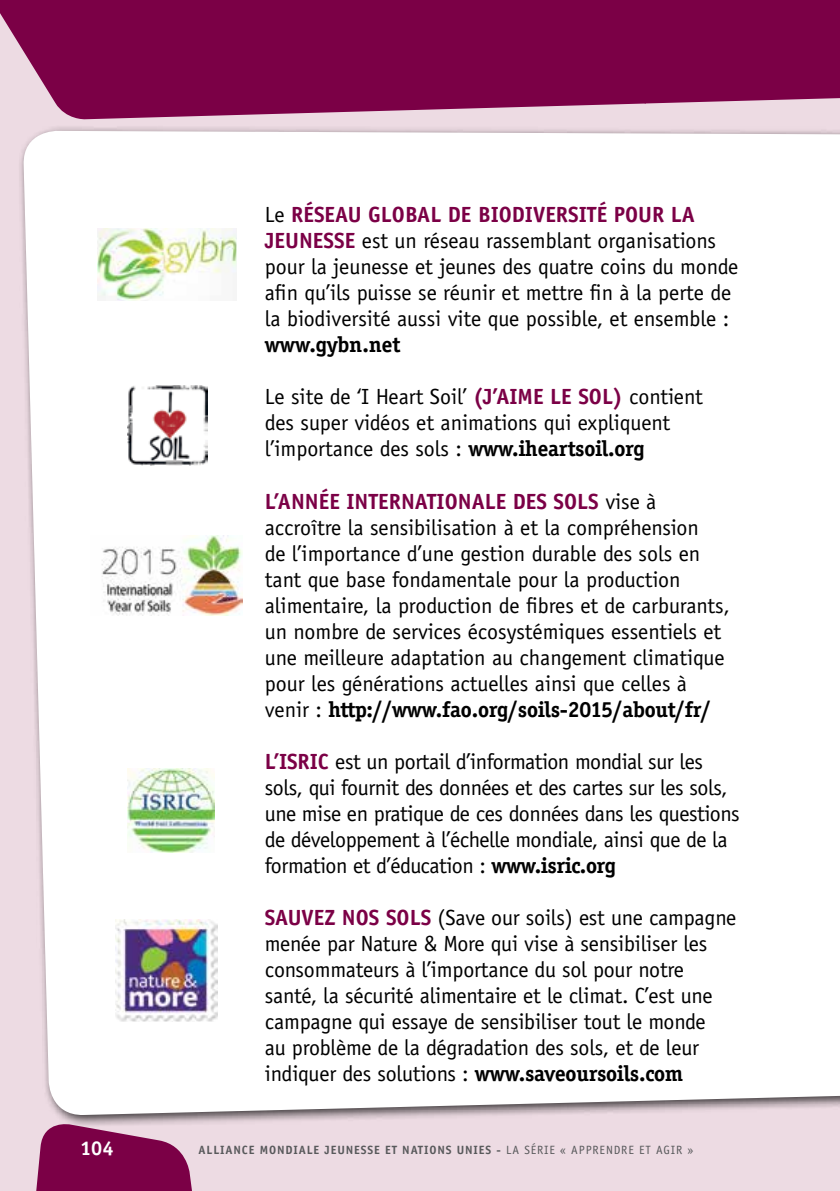
<style>
.page{position:relative;width:840px;height:1191px;background:#fff}
.page>*{position:absolute;margin:0;border:0;box-sizing:border-box;transform-origin:0 0}
.t1{font:22px/26px "Officina Sans Std";letter-spacing:-.01em;color:#000}
.t2{font:700 22px "Officina Sans Std";color:#7b0046}
.t3{font:700 22px "Officina Ser ITC Std";letter-spacing:-.01em;color:#000}
.t4{font:700 20px "Officina Sans Std";color:#fff}
.t5{font:700 12px "Officina Sans Std";letter-spacing:.07em;color:#58595b}
.s1{font-weight:400;color:#000}
.s2{font-weight:700;color:#7b0046}
.s3{font-family:"Officina Ser ITC Std";font-weight:700}
.s4{font-family:"Officina Sans Std";font-weight:400}
.s5{font-weight:400}
</style>
<div class="page">
<div style="left:0;top:0;width:839px;height:1191px;background:#eddbe3"></div>
<svg style="left:36px;top:1128px;width:156px;height:63px;background:#8b205d"></svg>
<div style="left:645px;top:0;width:194px;height:103px;background:#7b0046"></div>
<svg style="left:0;top:0;width:645px;height:120px;background:#871757"></svg>
<div style="left:18px;top:125px;width:821px;height:1003px;background:#000;opacity:.74"></div>
<div style="left:23px;top:131px;width:816px;height:984px;background:#fff"></div>
<img style="left:90px;top:535px;width:153px;height:81px">
<img style="left:127px;top:385px;width:80px;height:80px">
<img style="left:97px;top:229px;width:139px;height:71px">
<img style="left:127px;top:768px;width:87px;height:84px">
<img style="left:115px;top:919px;width:102px;height:102px">
<p class="t2" style="left:265px;top:201px;width:62px"><span class="s1">Le</span> RÉSEAU</p>
<p class="t2" style="left:368px;top:201px;width:134px">GLOBAL DE BIODIVE</p>
<p class="t2" style="left:555px;top:201px;width:127px">RSITÉ POU R LA</p>
<p class="t2" style="left:265px;top:227px;width:13px">JEUNESSE</p>
<p class="t1" style="left:265px;top:228px;width:475px;text-indent:97px">est un réseau rassemblant organisations pour la jeunesse et jeunes des quatre coins du monde afin qu’ils puisse se réunir et mettre fin à la perte de la biodiversité aussi vite que possible, et ensemble :</p>
<p class="t3" style="left:265px;top:331px;width:137px">www.gybn.net</p>
<p class="t1" style="left:265px;top:384px;width:244px">Le site de ‘I Heart Soil’ <span class="s2">(J’AIME</span></p>
<p class="t1" style="left:265px;top:384px;width:439px;text-indent:285px"><span class="s2">LE SOL)</span> contient des super vidéos et animations qui expliquent l’importance des sols : <span class="s3">www.iheartsoil.org</span></p>
<p class="t2" style="left:265px;top:487px;width:93px">L’ANN ÉE INTE</p>
<p class="t2" style="left:388px;top:487px;width:25px">RNATIONALE</p>
<p class="t2" style="left:512px;top:487px;width:12px">DES</p>
<p class="t2" style="left:553px;top:487px;width:12px">SOLS</p>
<p class="t1" style="left:265px;top:488px;width:466px;text-indent:340px">vise à accroître la sensibilisation à et la compréhension<br>de l’importance d’une gestion durable des sols en tant que base fondamentale pour la production alimentaire, la production de fibres et de carburants, un nombre de services écosystémiques essentiels et une meilleure adaptation au changement climatique pour les générations actuelles ainsi que celles à</p>
<p class="t3" style="left:265px;top:695px;width:447px"><span class="s4">venir :</span> http://www.fao.org/soils-2015/about/fr/</p>
<p class="t1" style="left:265px;top:748px;width:476px"><span class="s2">L’ISRIC</span> est un portail d’information mondial sur les sols, qui fournit des données et des cartes sur les sols, une mise en pratique de ces données dans les questions de développement à l’échelle mondiale, ainsi que de la formation et d’éducation : <span class="s3">www.isric.org</span></p>
<p class="t2" style="left:265px;top:903px;width:24px">SAUVEZ</p>
<p class="t2" style="left:342px;top:903px;width:13px">NOS</p>
<p class="t2" style="left:386px;top:903px;width:12px">SOLS</p>
<p class="t1" style="left:265px;top:904px;width:473px;text-indent:173px">(Save our soils) est une campagne menée par Nature &amp; More qui vise à sensibiliser les consommateurs à l’importance du sol pour notre santé, la sécurité alimentaire et le climat. C’est une campagne qui essaye de sensibiliser tout le monde<br>au problème de la dégradation des sols, et de leur indiquer des solutions : <span class="s3">www.saveoursoils.com</span></p>
<p class="t4" style="left:80px;top:1135px;width:35px">104</p>
<p class="t5" style="left:198px;top:1142px;width:496px">ALLIANCE MONDIALE JEUNESSE ET NATIONS UNIES - <span class="s5">La série « Apprendre et agir »</span></p>
</div>
